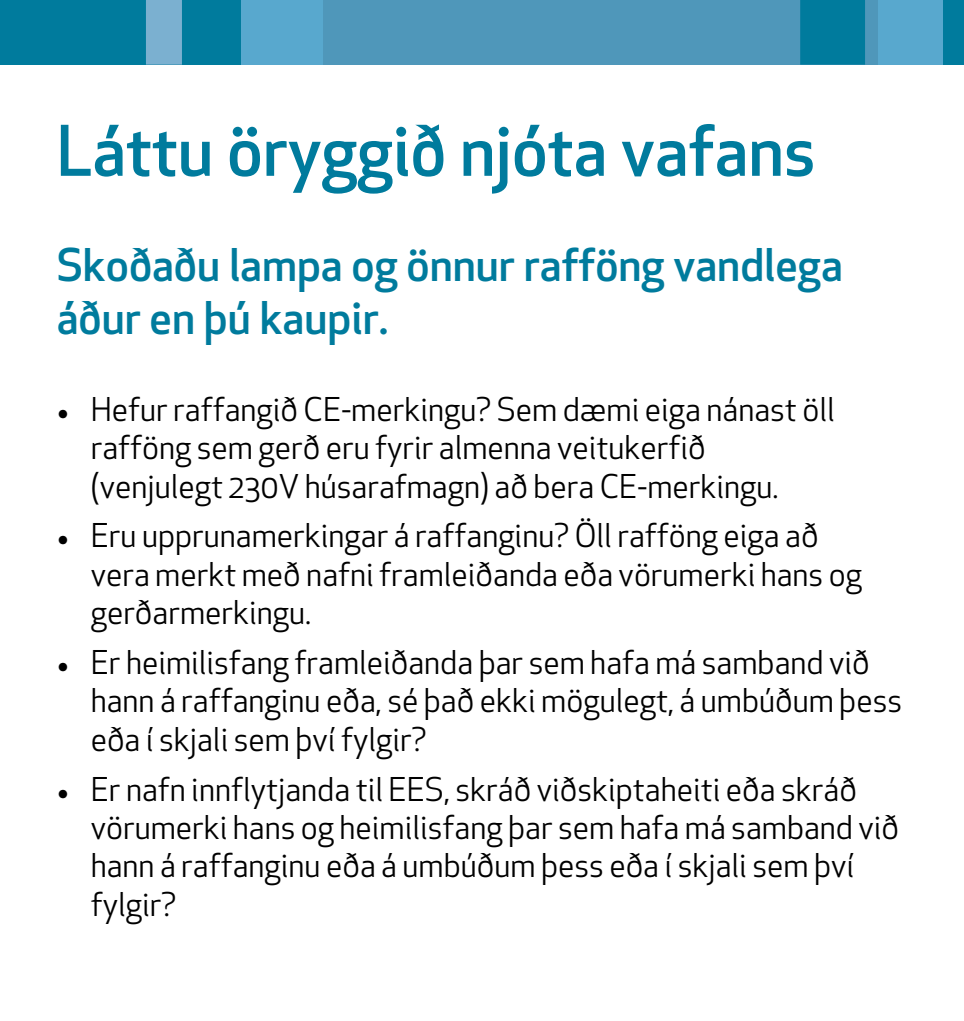
<style>
.page{position:relative;width:964px;height:1021px;background:#fff}
.page>*{position:absolute;margin:0;border:0;box-sizing:border-box;transform-origin:0 0}
.t1{font:500 68px "Apex New";color:#007b9d}
.t2{font:500 44px/52.8px "Apex New";color:#007b9d}
.t3{font:32px/38.4px "Apex New";color:#000}
.s1{font-family:"Minion Pro"}
</style>
<div class="page">
<div style="left:0;top:0;width:956px;height:65px;background:#4f97ba"></div>
<div style="left:0;top:0;width:270px;height:65px;background:#007b9d"></div>
<div style="left:241px;top:0;width:81px;height:65px;background:#58a8ce"></div>
<div style="left:146px;top:0;width:36px;height:65px;background:#7bb0d0"></div>
<div style="left:943px;top:0;width:21px;height:65px;background:#007b9d"></div>
<div style="left:878px;top:0;width:65px;height:65px;background:#58a8ce"></div>
<div style="left:800px;top:0;width:65px;height:65px;background:#007b9d"></div>
<h1 class="t1" style="left:57px;top:105px;width:760px">Láttu öryggið njóta vafans</h1>
<h2 class="t2" style="left:57px;top:238px;width:787px">Skoðaðu lampa og önnur rafföng vandlega áður en þú kaupir.</h2>
<p class="t3" style="left:91px;top:390px;width:745px;text-indent:-34px"><span class="s1">•</span> Hefur raffangið CE-merkingu? Sem dæmi eiga nánast öll rafföng sem gerð eru fyrir almenna veitukerfið (venjulegt 230V húsarafmagn) að bera CE-merkingu.</p>
<p class="t3" style="left:91px;top:516px;width:773px;text-indent:-34px"><span class="s1">•</span> Eru upprunamerkingar á raffanginu? Öll rafföng eiga að vera merkt með nafni framleiðanda eða vörumerki hans og gerðarmerkingu.</p>
<p class="t3" style="left:91px;top:643px;width:813px;text-indent:-34px"><span class="s1">•</span> Er heimilisfang framleiðanda þar sem hafa má samband við hann á raffanginu eða, sé það ekki mögulegt, á umbúðum þess eða í skjali sem því fylgir?</p>
<p class="t3" style="left:91px;top:769px;width:810px;text-indent:-34px"><span class="s1">•</span> Er nafn innflytjanda til EES, skráð viðskiptaheiti eða skráð vörumerki hans og heimilisfang þar sem hafa má samband við hann á raffanginu eða á umbúðum þess eða í skjali sem því fylgir?</p>
</div>
